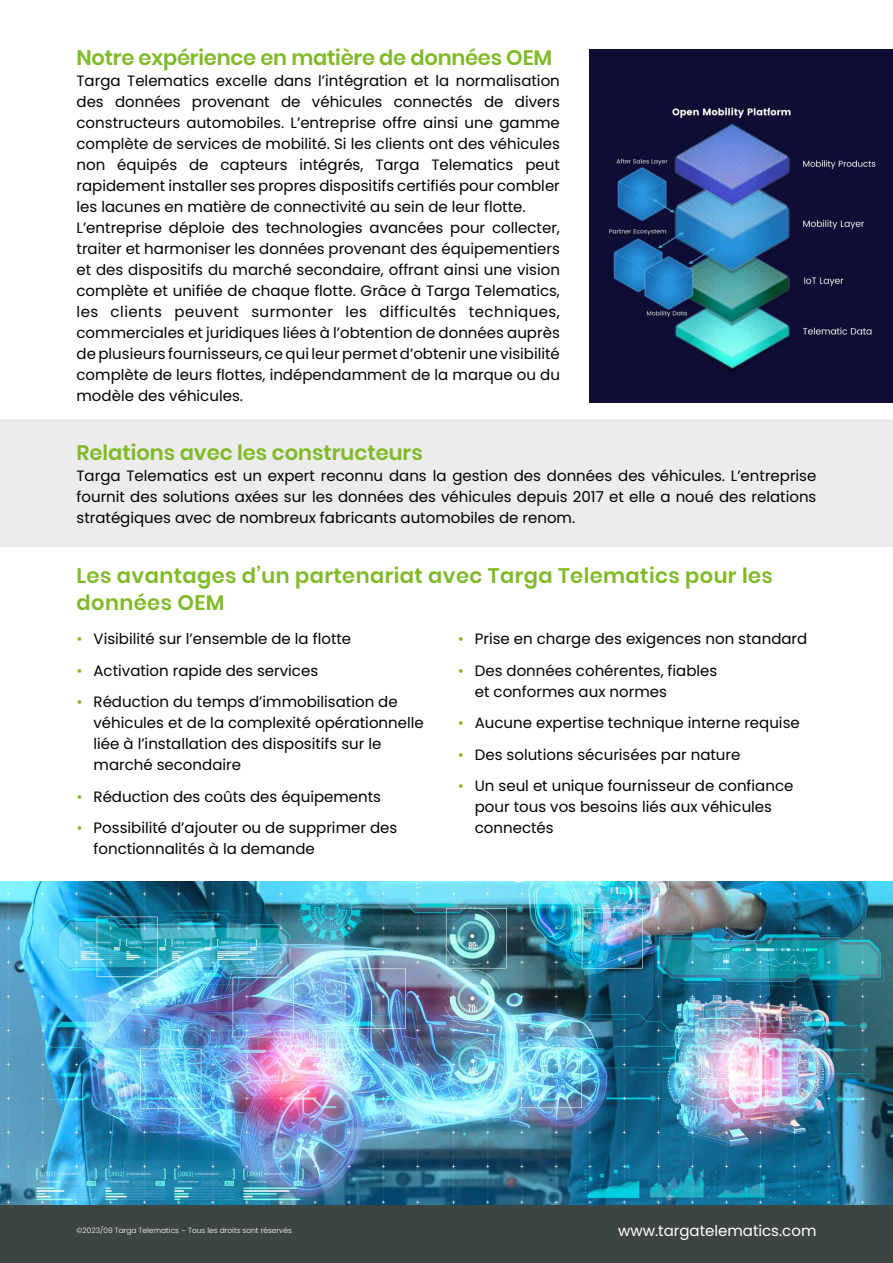
<style>
.page{position:relative;width:893px;height:1263px;background:#fff}
.page>*{position:absolute;margin:0;border:0;box-sizing:border-box;transform-origin:0 0}
.t1{font:600 21px "Poppins";color:#80ba27}
.t2{font:600 21px/27px "Poppins";letter-spacing:.02em;color:#80ba27}
.t3{font:15px/21px "Poppins";color:#000}
.t4{font:15px "Poppins";color:#fff}
.t5{font:300 7.5px "Poppins";color:#fff}
.s1{color:#80ba27}
</style>
<div class="page">
<img style="left:0;top:881px;width:893px;height:324px">
<div style="left:0;top:419px;width:893px;height:128px;background:#ececec"></div>
<div style="left:0;top:1205px;width:893px;height:58px;background:#3d4543"></div>
<div style="left:590px;top:49px;width:303px;height:353px;background:#0e0d35"></div>
<img style="left:609px;top:104px;width:267px;height:268px">
<h1 class="t1" style="left:77px;top:45px;width:477px">Notre expérience en matière de données OEM</h1>
<p class="t3" style="left:77px;top:70px;width:485px">Targa Telematics excelle dans l’intégration et la normalisation des données provenant de véhicules connectés de divers constructeurs automobiles. L’entreprise offre ainsi une gamme complète de services de mobilité. Si les clients ont des véhicules non équipés de capteurs intégrés, Targa Telematics peut rapidement installer ses propres dispositifs certifiés pour combler les lacunes en matière de connectivité au sein de leur flotte.<br>L’entreprise déploie des technologies avancées pour collecter, traiter et harmoniser les données provenant des équipementiers et des dispositifs du marché secondaire, offrant ainsi une vision complète et unifiée de chaque flotte. Grâce à Targa Telematics, les clients peuvent surmonter les difficultés techniques, commerciales et juridiques liées à l’obtention de données auprès de plusieurs fournisseurs, ce qui leur permet d’obtenir une visibilité complète de leurs flottes, indépendamment de la marque ou du modèle des véhicules.</p>
<h1 class="t1" style="left:77px;top:441px;width:348px">Relations avec les constructeurs</h1>
<p class="t3" style="left:77px;top:465px;width:741px;text-align:justify">Targa Telematics est un expert reconnu dans la gestion des données des véhicules. L’entreprise fournit des solutions axées sur les données des véhicules depuis 2017 et elle a noué des relations stratégiques avec de nombreux fabricants automobiles de renom.</p>
<h1 class="t2" style="left:77px;top:562px;width:698px">Les avantages d’un partenariat avec Targa Telematics pour les données OEM</h1>
<p class="t3" style="left:77px;top:629px;width:276px"><span class="s1">•</span> Visibilité sur l’ensemble de la flotte</p>
<p class="t3" style="left:77px;top:660px;width:243px"><span class="s1">•</span> Activation rapide des services</p>
<p class="t3" style="left:94px;top:692px;width:332px;text-indent:-17px"><span class="s1">•</span> Réduction du temps d’immobilisation de véhicules et de la complexité opérationnelle liée à l’installation des dispositifs sur le marché secondaire</p>
<p class="t3" style="left:77px;top:786px;width:306px"><span class="s1">•</span> Réduction des coûts des équipements</p>
<p class="t3" style="left:94px;top:818px;width:305px;text-indent:-17px"><span class="s1">•</span> Possibilité d’ajouter ou de supprimer des fonctionnalités à la demande</p>
<p class="t3" style="left:458px;top:629px;width:351px"><span class="s1">•</span> Prise en charge des exigences non standard</p>
<p class="t3" style="left:475px;top:660px;width:244px;text-indent:-17px"><span class="s1">•</span> Des données cohérentes, fiables et conformes aux normes</p>
<p class="t3" style="left:458px;top:713px;width:343px"><span class="s1">•</span> Aucune expertise technique interne requise</p>
<p class="t3" style="left:458px;top:744px;width:284px"><span class="s1">•</span> Des solutions sécurisées par nature</p>
<p class="t3" style="left:475px;top:776px;width:320px;text-indent:-17px"><span class="s1">•</span> Un seul et unique fournisseur de confiance pour tous vos besoins liés aux véhicules connectés</p>
<p class="t5" style="left:77px;top:1226px;width:217px">©2023/09 Targa Telematics – Tous les droits sont réservés</p>
<p class="t4" style="left:618px;top:1222px;width:200px">www.targatelematics.com</p>
</div>
